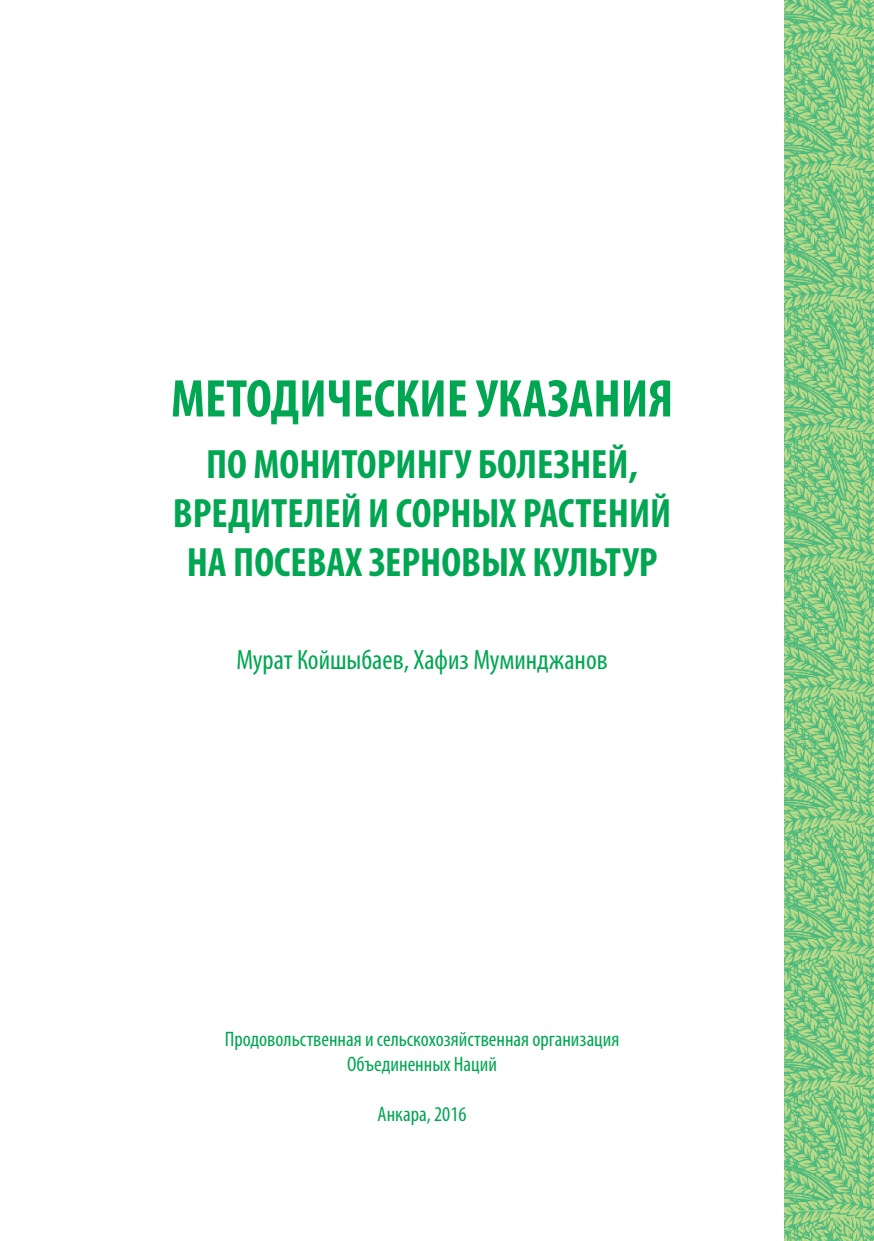
<style>
.page{position:relative;width:874px;height:1241px;background:#fff}
.page>*{position:absolute;margin:0;border:0;box-sizing:border-box;transform-origin:0 0}
.t1{font:700 condensed 53.38px "Myriad Pro";color:#00a651}
.t2{font:700 condensed 41.12px/49.4px "Myriad Pro";color:#00a651;text-align:center}
.t3{font:condensed 28px "Myriad Pro";color:#00a651}
.t4{font:condensed 21px/25.2px "Myriad Pro";color:#00a651;text-align:center}
</style>
<div class="page">
<img style="left:784px;top:0;width:89px;height:1240px">
<h1 class="t1" style="left:171px;top:365px;width:503px">МЕТОДИЧЕСКИЕ УКАЗАНИЯ</h1>
<h2 class="t2" style="left:173px;top:438px;width:499px">ПО МОНИТОРИНГУ БОЛЕЗНЕЙ,<br>ВРЕДИТЕЛЕЙ И СОРНЫХ РАСТЕНИЙ<br>НА ПОСЕВАХ ЗЕРНОВЫХ КУЛЬТУР</h2>
<h3 class="t3" style="left:236px;top:642px;width:372px">Мурат Койшыбаев, Хафиз Муминджанов</h3>
<p class="t4" style="left:224px;top:1025px;width:396px">Продовольственная и сельскохозяйственная организация<br>Объединенных Наций</p>
<p class="t4" style="left:377px;top:1101px;width:90px">Анкара, 2016</p>
</div>
